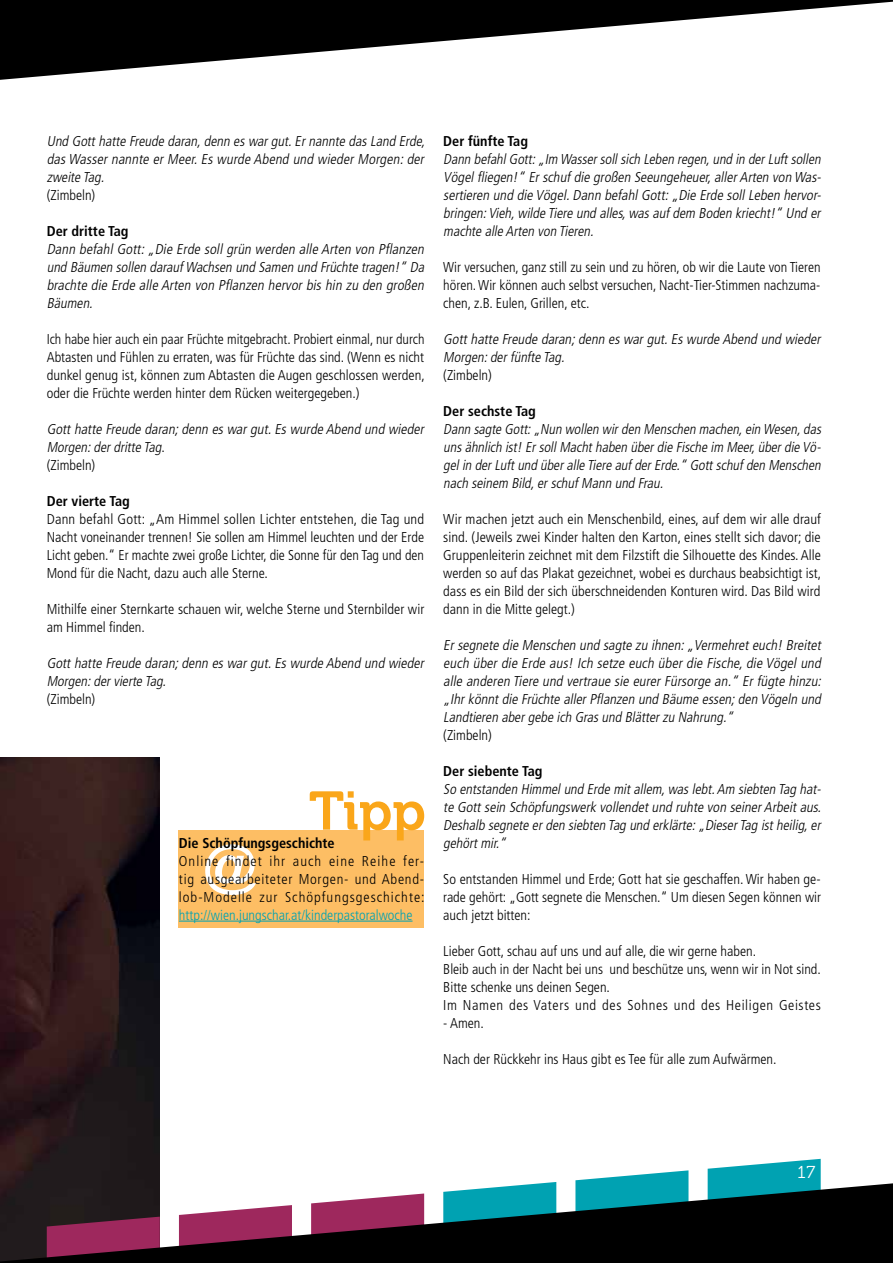
<style>
.page{position:relative;width:893px;height:1263px;background:#fff}
.page>*{position:absolute;margin:0;border:0;box-sizing:border-box;transform-origin:0 0}
.t1{font:54px "Museo 700";color:#faa61a}
.t2{font:700 54px "Arial";color:#fff}
.t3{font:17.25px "Museo 300";color:#fff}
.t4{font:300 condensed 14.25px/18px "Frutiger";color:#000;text-align:justify}
.t5{font:italic 300 condensed 14.25px/18px "Frutiger";color:#000;text-align:justify}
.t6{font:700 condensed 14.25px "Frutiger";color:#000}
.t7{font:300 condensed 14.25px "Frutiger";color:#00a2b2}
.s1{font-style:normal}
</style>
<div class="page">
<img style="left:0;top:758px;width:160px;height:422px">
<div style="left:179px;top:830px;width:245px;height:97px;background:#fdbe64"></div>
<svg style="left:579px;top:1170px;width:109px;height:10px"></svg>
<svg style="left:708px;top:1159px;width:113px;height:21px"></svg>
<hr style="left:179px;top:921px;width:234px;height:1px;background:#00a2b2">
<svg style="left:0;top:1180px;width:893px;height:83px;background:#3f3f49"></svg>
<svg style="left:0;top:0;width:893px;height:80px;fill:#000"></svg>
<p class="t5" style="left:47px;top:132px;width:383px">Und Gotthatte Freude daran,denn eswargut.Ernannte dasLand Erde, das Wasser nannte er Meer.Es wurde Abend und wieder Morgen:der zweite Tag.</p>
<p class="t4" style="left:47px;top:186px;width:50px">(Zimbeln)</p>
<p class="t6" style="left:47px;top:222px;width:83px">Der dritte Tag</p>
<p class="t5" style="left:47px;top:240px;width:382px">Dann befahl Gott:„Die Erde soll grün werden alle Arten von Pflanzen und Bäumen sollen daraufWachsen und Samen und Früchte tragen!“ Da brachte die Erde alle Arten von Pflanzen hervor bis hin zu den großen Bäumen.</p>
<p class="t4" style="left:47px;top:330px;width:380px">Ich habe hier auch ein paar Früchte mitgebracht. Probiert einmal, nur durch Abtasten und Fühlen zu erraten, was für Früchte das sind. (Wenn es nicht dunkel genug ist, können zum Abtasten die Augen geschlossen werden, oder die Früchte werden hinter dem Rücken weitergegeben.)</p>
<p class="t5" style="left:47px;top:420px;width:382px;text-align:left">Gotthatte Freude daran;denn eswargut.Eswurde Abend und wieder<br>Morgen:derdritte Tag<span class="s1">.<br>(Zimbeln)</span></p>
<p class="t6" style="left:47px;top:492px;width:85px">Der vierte Tag</p>
<p class="t4" style="left:47px;top:510px;width:379px">Dann befahl Gott: „Am Himmel sollen Lichter entstehen, die Tag und Nacht voneinander trennen! Sie sollen am Himmel leuchten und der Erde Licht geben.“ Er machte zwei große Lichter, die Sonne für den Tag und den Mond für die Nacht, dazu auch alle Sterne.</p>
<p class="t4" style="left:47px;top:600px;width:379px">Mithilfe einer Sternkarte schauen wir, welche Sterne und Sternbilder wir am Himmel finden.</p>
<p class="t5" style="left:47px;top:654px;width:382px">Gotthatte Freude daran;denn eswargut.Eswurde Abend und wieder<br>Morgen:dervierte Tag.</p>
<p class="t4" style="left:47px;top:690px;width:50px">(Zimbeln)</p>
<h1 class="t1" style="left:309px;top:781px;width:119px">Tipp</h1>
<p class="t6" style="left:179px;top:834px;width:157px">Die Schöpfungsgeschichte</p>
<p class="t4" style="left:179px;top:852px;width:247px">Online findet ihr auch eine Reihe fer&shy;tig ausgearbeiteter Morgen- und Abend&shy;lob-Modelle zur Schöpfungsgeschichte:</p>
<p class="t7" style="left:179px;top:907px;width:235px">http://wien.jungschar.at/kinderpastoralwoche</p>
<h1 class="t2" style="left:204px;top:827px;width:54px">@</h1>
<p class="t6" style="left:443px;top:132px;width:86px">Der fünfte Tag</p>
<p class="t5" style="left:443px;top:150px;width:382px">Dann befahlGott:„Im Wassersollsich Leben regen,und in derLuftsollen Vögelfliegen!“ Erschufdie großen Seeungeheuer,allerArten von Was&shy;sertieren und die Vögel.Dann befahlGott:„Die Erde sollLeben hervor&shy;bringen:Vieh,wilde Tiere und alles,wasaufdem Boden kriecht!“ Und er machte alle Arten von Tieren.</p>
<p class="t4" style="left:443px;top:258px;width:379px">Wir versuchen, ganz still zu sein und zu hören, ob wir die Laute von Tieren hören. Wir können auch selbst versuchen, Nacht-Tier-Stimmen nachzuma&shy;chen, z.B. Eulen, Grillen, etc.</p>
<p class="t5" style="left:443px;top:330px;width:382px">Gotthatte Freude daran;denn eswargut.Eswurde Abend und wieder<br>Morgen:derfünfte Tag.</p>
<p class="t4" style="left:443px;top:366px;width:50px">(Zimbeln)</p>
<p class="t6" style="left:443px;top:402px;width:94px">Der sechste Tag</p>
<p class="t5" style="left:443px;top:420px;width:382px">Dann sagte Gott:„Nun wollen wirden Menschen machen,ein Wesen,das unsähnlich ist!ErsollMachthaben überdie Fische im Meer,überdie Vö&shy;gelin derLuftund überalle Tiere aufderErde.“ Gottschufden Menschen nach seinem Bild,erschufMann und Frau.</p>
<p class="t4" style="left:443px;top:510px;width:379px">Wir machen jetzt auch ein Menschenbild, eines, auf dem wir alle drauf sind. (Jeweils zwei Kinder halten den Karton, eines stellt sich davor; die Gruppenleiterin zeichnet mit dem Filzstift die Silhouette des Kindes. Alle werden so auf das Plakat gezeichnet, wobei es durchaus beabsichtigt ist, dass es ein Bild der sich überschneidenden Konturen wird. Das Bild wird dann in die Mitte gelegt.)</p>
<p class="t5" style="left:443px;top:636px;width:382px">Ersegnete die Menschen und sagte zu ihnen:„Vermehreteuch!Breitet euch über die Erde aus! Ich setze euch über die Fische,die Vögel und alle anderen Tiere und vertraue sie eurer Fürsorge an.“ Er fügte hinzu: „Ihrkönntdie Früchte allerPflanzen und Bäume essen;den Vögeln und Landtieren abergebe ich Grasund Blätterzu Nahrung.“</p>
<p class="t4" style="left:443px;top:726px;width:50px">(Zimbeln)</p>
<p class="t6" style="left:443px;top:762px;width:101px">Der siebente Tag</p>
<p class="t5" style="left:443px;top:780px;width:382px">So entstanden Himmelund Erde mitallem,waslebt.Am siebten Tag hat&shy;te Gottsein Schöpfungswerk vollendetund ruhte von seinerArbeitaus.<br>Deshalb segnete erden siebten Tag und erklärte:„DieserTag istheilig,er gehörtmir.“</p>
<p class="t4" style="left:443px;top:870px;width:379px">So entstanden Himmel und Erde; Gott hat sie geschaffen. Wir haben ge&shy;rade gehört: „Gott segnete die Menschen.“ Um diesen Segen können wir auch jetzt bitten:</p>
<p class="t4" style="left:443px;top:942px;width:379px;text-align:left">Lieber Gott, schau auf uns und auf alle, die wir gerne haben.<br>Bleib auch in der Nacht bei uns und beschütze uns, wenn wir in Not sind.<br>Bitte schenke uns deinen Segen.<br>Im Namen des Vaters und des Sohnes und des Heiligen Geistes</p>
<p class="t4" style="left:443px;top:1014px;width:42px">- Amen.</p>
<p class="t4" style="left:443px;top:1050px;width:335px">Nach der Rückkehr ins Haus gibt es Tee für alle zum Aufwärmen.</p>
<p class="t3" style="left:797px;top:1162px;width:19px">17</p>
</div>
